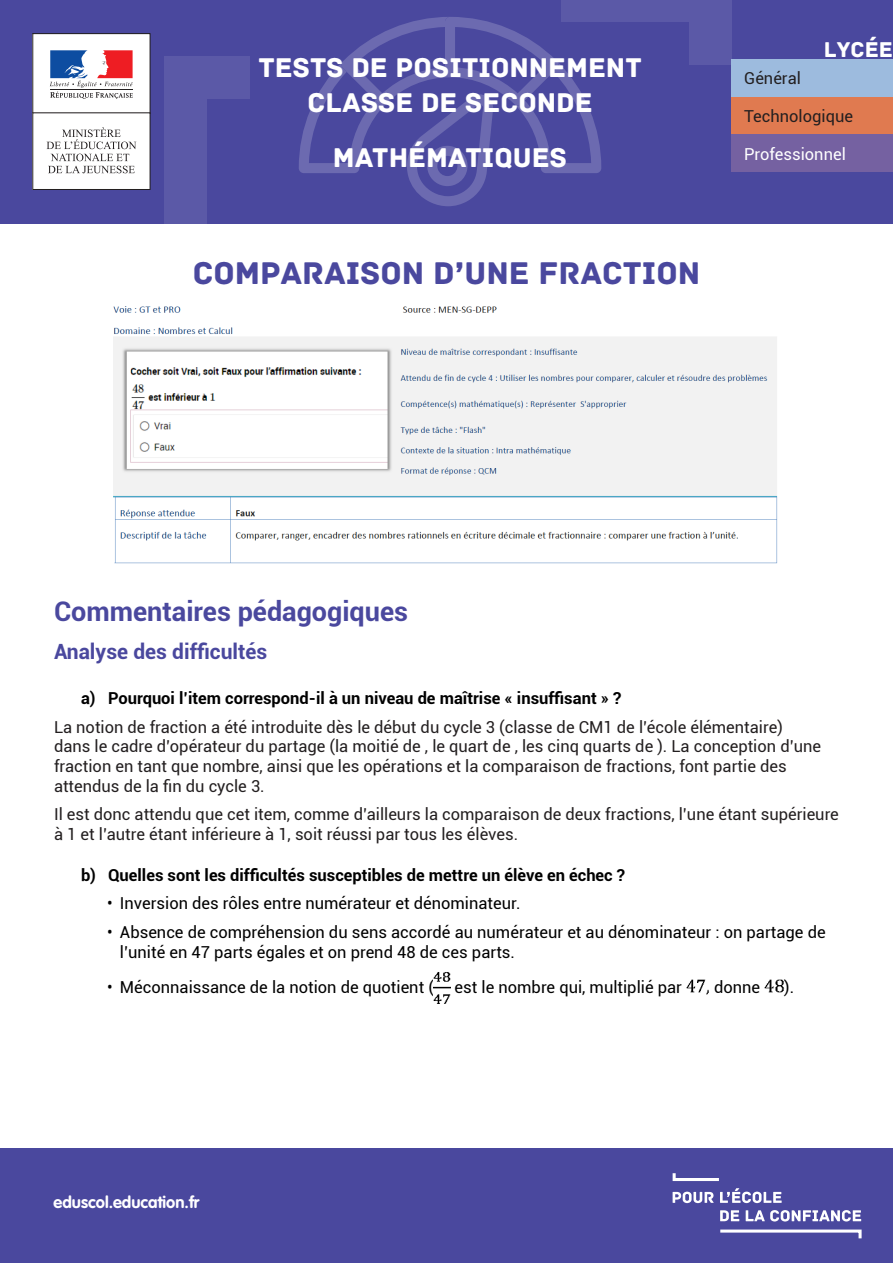
<style>
.page{position:relative;width:893px;height:1263px;background:#fff}
.page>*{position:absolute;margin:0;border:0;box-sizing:border-box;transform-origin:0 0}
.Titre_Doc{font:33px "Archive";color:#4a489e}
.t1{font:28.5px/34.2px "Archive";color:#fff;text-align:center}
.Titre1{font:700 27px "Roboto";color:#4a489e}
.t2{font:22.5px "Archive";color:#fff}
.Titre2{font:700 21px "Roboto";color:#4a489e}
.t3{font:16.5px/19.8px "Roboto";color:#231f20}
.t4{font:16.5px/19.8px "Roboto";color:#000}
.t5{font:700 16.5px "Roboto";color:#000}
.t6{font:700 16.5px "VAG Rounded Std";color:#fff}
.t7{font:16.5px "Roboto";color:#fff}
</style>
<div class="page">
<div style="left:0;top:1148px;width:893px;height:115px;background:#4a489e"></div>
<div style="left:0;top:0;width:893px;height:223px;background:#4a489e"></div>
<svg style="left:299px;top:17px;width:302px;height:189px"></svg>
<div style="left:33px;top:34px;width:117px;height:79px;background:#fff"></div>
<div style="left:32px;top:33px;width:119px;height:81px;border:1px solid #231f20"></div>
<svg style="left:50px;top:50px;width:83px;height:49px"></svg>
<hr style="left:50px;top:89px;width:82px;height:1px;background:#231f20">
<div style="left:33px;top:113px;width:117px;height:76px;background:#fff"></div>
<div style="left:32px;top:112px;width:119px;height:78px;border:1px solid #231f20"></div>
<svg style="left:47px;top:127px;width:89px;height:46px"></svg>
<svg style="left:720px;top:1210px;width:141px;height:11px"></svg>
<svg style="left:673px;top:1188px;width:109px;height:15px"></svg>
<svg style="left:720px;top:1229px;width:142px;height:10px"></svg>
<svg style="left:672px;top:1173px;width:47px;height:8px"></svg>
<div style="left:164px;top:56px;width:43px;height:170px;background:#5b59a7"></div>
<div style="left:164px;top:56px;width:85px;height:43px;background:#5b59a7"></div>
<div style="left:561px;top:0;width:170px;height:22px;background:#5b59a7"></div>
<div style="left:689px;top:0;width:42px;height:64px;background:#5b59a7"></div>
<div style="left:731px;top:59px;width:162px;height:38px;background:#9dbbde"></div>
<div style="left:731px;top:97px;width:162px;height:38px;background:#e07a50"></div>
<div style="left:731px;top:134px;width:162px;height:38px;background:#7561a1"></div>
<img style="left:434px;top:972px;width:16px;height:31px">
<img style="left:686px;top:979px;width:23px;height:16px">
<img style="left:764px;top:979px;width:20px;height:14px">
<img style="left:113px;top:306px;width:665px;height:258px">
<h2 class="t1" style="left:258px;top:51px;width:385px">TESTS DE POSITIONNEMENT<br>CLASSE DE SECONDE</h2>
<h2 class="t1" style="left:333px;top:141px;width:236px">MATHÉMATIQUES</h2>
<p class="Titre_Doc" style="left:193px;top:254px;width:509px">COMPARAISON D’UNE FRACTION</p>
<h3 class="t2" style="left:824px;top:36px;width:71px">LYCÉE</h3>
<p class="t3" style="left:744px;top:68px;width:58px">Général</p>
<p class="t3" style="left:744px;top:106px;width:110px">Technologique</p>
<p class="t7" style="left:744px;top:142px;width:103px">Professionnel</p>
<p class="Titre1" style="left:54px;top:592px;width:356px">Commentaires pédagogiques</p>
<p class="Titre2" style="left:54px;top:637px;width:215px">Analyse des difficultés</p>
<p class="t5" style="left:81px;top:687px;width:542px">a) Pourquoi l’item correspond-il à un niveau de maîtrise « insuffisant » ?</p>
<p class="t3" style="left:54px;top:716px;width:769px">La notion de fraction a été introduite dès le début du cycle 3 (classe de CM1 de l’école élémentaire) dans le cadre d’opérateur du partage (la moitié de , le quart de , les cinq quarts de ). La conception d’une fraction en tant que nombre, ainsi que les opérations et la comparaison de fractions, font partie des attendus de la fin du cycle 3.</p>
<p class="t3" style="left:54px;top:804px;width:786px">Il est donc attendu que cet item, comme d’ailleurs la comparaison de deux fractions, l’une étant supérieure à 1 et l’autre étant inférieure à 1, soit réussi par tous les élèves.</p>
<p class="t5" style="left:81px;top:864px;width:546px">b) Quelles sont les difficultés susceptibles de mettre un élève en échec ?</p>
<p class="t4" style="left:107px;top:893px;width:415px">• Inversion des rôles entre numérateur et dénominateur.</p>
<p class="t4" style="left:120px;top:921px;width:707px;text-indent:-13px">• Absence de compréhension du sens accordé au numérateur et au dénominateur : on partage de l’unité en 47 parts égales et on prend 48 de ces parts.</p>
<p class="t4" style="left:107px;top:977px;width:328px">• Méconnaissance de la notion de quotient (</p>
<p class="t4" style="left:455px;top:977px;width:229px">est le nombre qui, multiplié par</p>
<p class="t4" style="left:714px;top:977px;width:48px">donne</p>
<p class="t4" style="left:784px;top:977px;width:11px">).</p>
<p class="t6" style="left:54px;top:1192px;width:147px">eduscol.education.fr</p>
</div>
